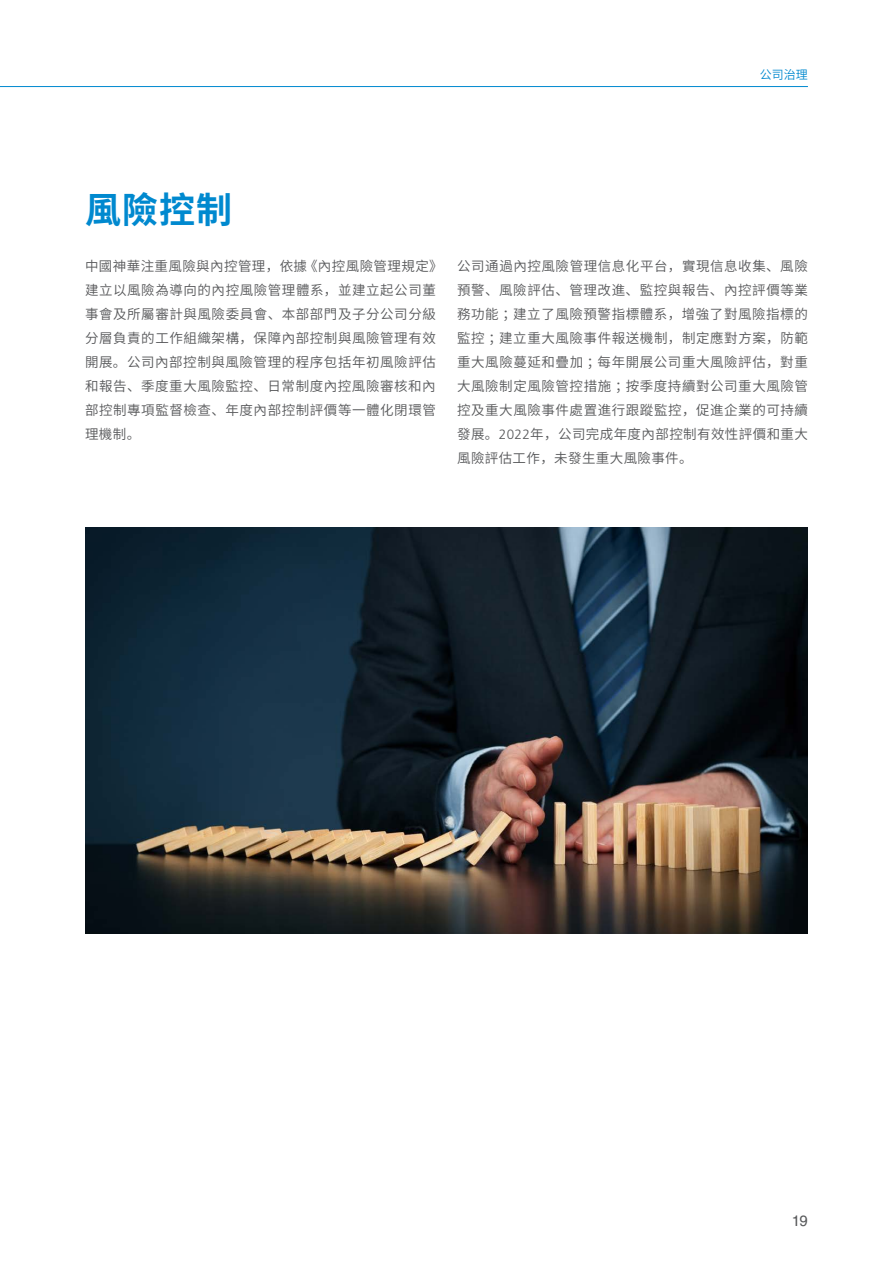
<style>
.page{position:relative;width:893px;height:1263px;background:#fff}
.page>*{position:absolute;margin:0;border:0;box-sizing:border-box;transform-origin:0 0}
.t1{font:700 36px "Source Han Sans CN";color:#0089cf}
.t2{font:15px "Helvetica LT Std";color:#57585a}
.t3{font:13.5px/24px "Source Han Sans CN";letter-spacing:.04em;color:#57585a}
.t4{font:12px "Source Han Sans CN";color:#0089cf}
.s1{font-family:"Frutiger LT Std";font-weight:300}
</style>
<div class="page">
<hr style="left:0;top:86px;width:808px;height:1px;background:#0089cf">
<img style="left:85px;top:527px;width:723px;height:407px">
<p class="t4" style="left:760px;top:68px;width:49px">公司治理</p>
<h1 class="t1" style="left:85px;top:190px;width:149px">風險控制</h1>
<p class="t3" style="left:85px;top:255px;width:359px">中國神華注重風險與內控管理，依據《內控風險管理規定》建立以風險為導向的內控風險管理體系，並建立起公司董事會及所屬審計與風險委員會、本部部門及子分公司分級分層負責的工作組織架構，保障內部控制與風險管理有效開展。公司內部控制與風險管理的程序包括年初風險評估和報告、季度重大風險監控、日常制度內控風險審核和內部控制專項監督檢查、年度內部控制評價等一體化閉環管理機制。</p>
<p class="t3" style="left:457px;top:255px;width:352px;text-align:justify">公司通過內控風險管理信息化平台，實現信息收集、風險預警、風險評估、管理改進、監控與報告、內控評價等業務功能；建立了風險預警指標體系，增強了對風險指標的監控；建立重大風險事件報送機制，制定應對方案，防範重大風險蔓延和疊加；每年開展公司重大風險評估，對重大風險制定風險管控措施；按季度持續對公司重大風險管控及重大風險事件處置進行跟蹤監控，促進企業的可持續發展。<span class="s1">2022</span>年，公司完成年度內部控制有效性評價和重大風險評估工作，未發生重大風險事件。</p>
<p class="t2" style="left:792px;top:1212px;width:18px">19</p>
</div>
